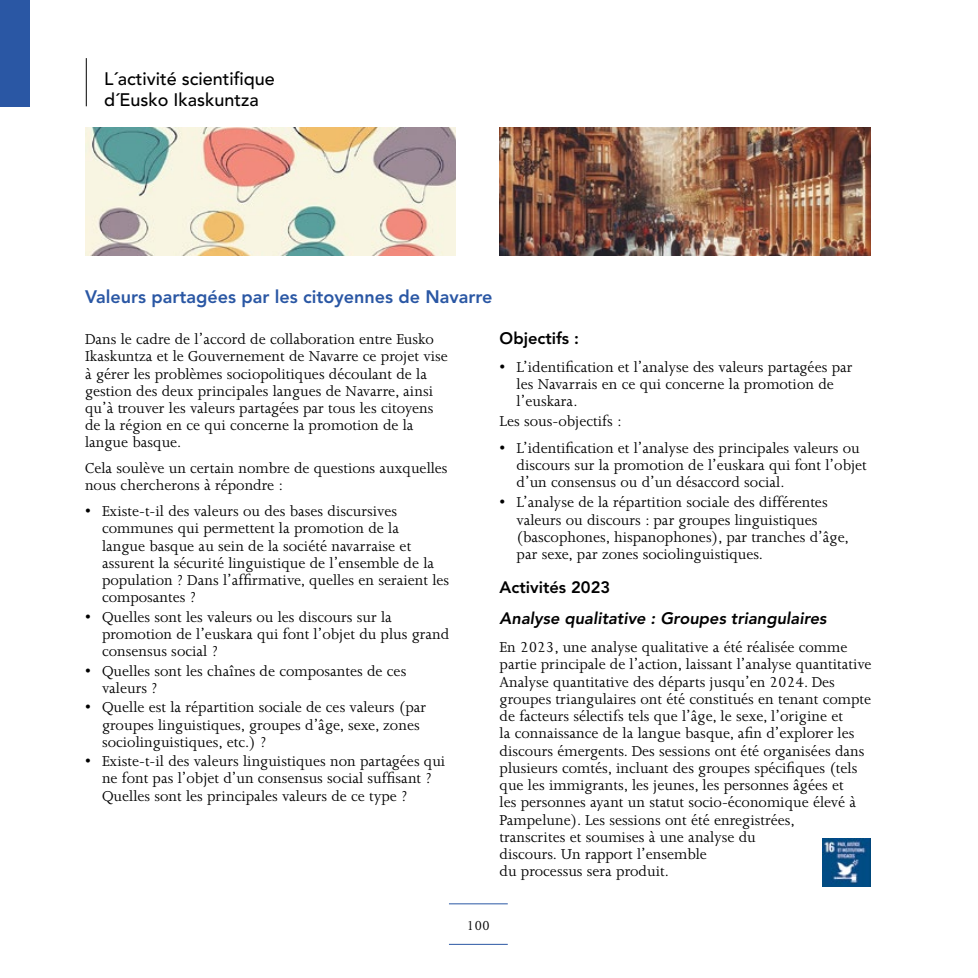
<style>
.page{position:relative;width:978px;height:978px;background:#fff}
.page>*{position:absolute;margin:0;border:0;box-sizing:border-box;transform-origin:0 0}
.t1{font:800 18px "Avenir";color:#2a57a4}
.t2{font:500 18px/21.6px "Avenir";color:#000}
.t3{font:16.5px/17.2px "Joanna";color:#000}
.t4{font:italic 800 16.5px "Avenir";color:#000}
.t5{font:800 16.5px "Avenir";color:#000}
.t6{font:15px "Joanna";color:#000}
</style>
<div class="page">
<div style="left:0;top:0;width:30px;height:106px;background:#2a57a4"></div>
<hr style="left:449px;top:944px;width:59px;height:1px;background:#2a57a4">
<hr style="left:449px;top:903px;width:59px;height:1px;background:#2a57a4">
<hr style="left:86px;top:58px;width:1px;height:48px;background:#000">
<img style="left:822px;top:838px;width:48px;height:48px">
<img style="left:500px;top:128px;width:370px;height:127px">
<img style="left:85px;top:128px;width:371px;height:127px">
<p class="t2" style="left:104px;top:68px;width:172px">L´activité scientifique d´Eusko Ikaskuntza</p>
<p class="t1" style="left:85px;top:286px;width:409px">Valeurs partagées par les citoyennes de Navarre</p>
<p class="t3" style="left:85px;top:331px;width:364px">Dans le cadre de l’accord de collaboration entre Eusko Ikaskuntza et le Gouvernement de Navarre ce projet vise à gérer les problèmes sociopolitiques découlant de la gestion des deux principales langues de Navarre, ainsi qu’à trouver les valeurs partagées par tous les citoyens de la région en ce qui concerne la promotion de la langue basque.</p>
<p class="t3" style="left:85px;top:460px;width:364px">Cela soulève un certain nombre de questions auxquelles nous chercherons à répondre :</p>
<p class="t3" style="left:102px;top:503px;width:349px;text-indent:-17px">• Existe-t-il des valeurs ou des bases discursives communes qui permettent la promotion de la<br>langue basque au sein de la société navarraise et assurent la sécurité linguistique de l’ensemble de la population ? Dans l’affirmative, quelles en seraient les composantes ?</p>
<p class="t3" style="left:102px;top:608px;width:349px;text-indent:-17px">• Quelles sont les valeurs ou les discours sur la promotion de l’euskara qui font l’objet du plus grand consensus social ?</p>
<p class="t3" style="left:102px;top:662px;width:306px;text-indent:-17px">• Quelles sont les chaînes de composantes de ces valeurs ?</p>
<p class="t3" style="left:102px;top:699px;width:326px;text-indent:-17px">• Quelle est la répartition sociale de ces valeurs (par groupes linguistiques, groupes d’âge, sexe, zones sociolinguistiques, etc.) ?</p>
<p class="t3" style="left:102px;top:753px;width:345px;text-indent:-17px">• Existe-t-il des valeurs linguistiques non partagées qui ne font pas l’objet d’un consensus social suffisant ?<br>Quelles sont les principales valeurs de ce type ?</p>
<p class="t5" style="left:500px;top:328px;width:81px">Objectifs :</p>
<p class="t3" style="left:517px;top:358px;width:337px;text-indent:-17px">• L’identification et l’analyse des valeurs partagées par les Navarrais en ce qui concerne la promotion de l’euskara.</p>
<p class="t3" style="left:500px;top:413px;width:124px">Les sous-objectifs :</p>
<p class="t3" style="left:517px;top:439px;width:352px;text-indent:-17px">• L’identification et l’analyse des principales valeurs ou discours sur la promotion de l’euskara qui font l’objet d’un consensus ou d’un désaccord social.</p>
<p class="t3" style="left:517px;top:494px;width:334px;text-indent:-17px">• L’analyse de la répartition sociale des différentes valeurs ou discours : par groupes linguistiques (bascophones, hispanophones), par tranches d’âge, par sexe, par zones sociolinguistiques.</p>
<p class="t5" style="left:500px;top:577px;width:112px">Activités 2023</p>
<p class="t4" style="left:500px;top:609px;width:329px">Analyse qualitative : Groupes triangulaires</p>
<p class="t3" style="left:500px;top:639px;width:374px">En 2023, une analyse qualitative a été réalisée comme partie principale de l’action, laissant l’analyse quantitative Analyse quantitative des départs jusqu’en 2024. Des groupes triangulaires ont été constitués en tenant compte de facteurs sélectifs tels que l’âge, le sexe, l’origine et<br>la connaissance de la langue basque, afin d’explorer les discours émergents. Des sessions ont été organisées dans plusieurs comtés, incluant des groupes spécifiques (tels que les immigrants, les jeunes, les personnes âgées et<br>les personnes ayant un statut socio-économique élevé à Pampelune). Les sessions ont été enregistrées,<br>transcrites et soumises à une analyse du<br>discours. Un rapport l’ensemble<br>du processus sera produit.</p>
<p class="t6" style="left:467px;top:917px;width:25px">100</p>
</div>
